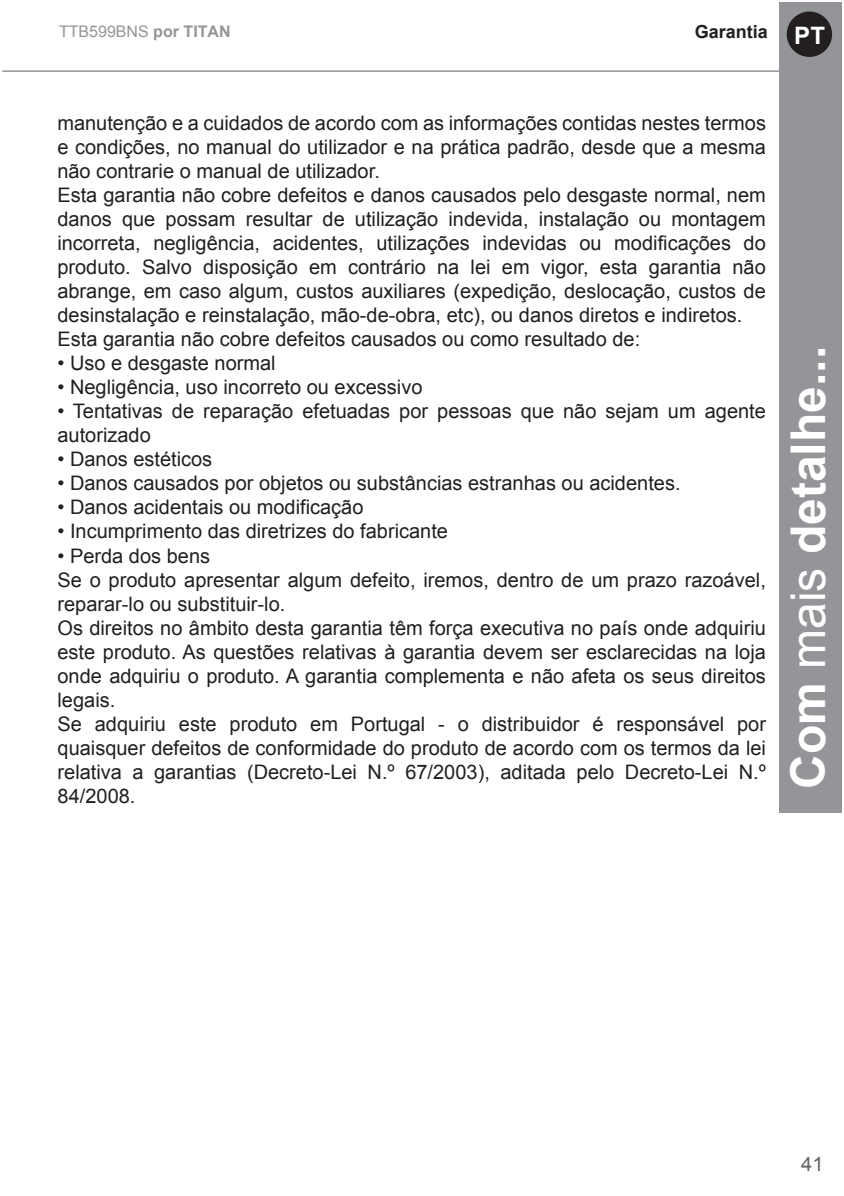
<style>
.page{position:relative;width:844px;height:1196px;background:#fff}
.page>*{position:absolute;margin:0;border:0;box-sizing:border-box;transform-origin:0 0}
.t1{font:700 48px "Arial";color:#fff}
.t2{font:20px/24px "Arial";color:#231f20}
.t3{font:20px "Arial";color:#636366}
.t4{font:700 18px "Arial";color:#231f20}
.t5{font:16px "Arial";color:#939598}
.s1{font-weight:700}
.s2{font-size:24px;color:#fff}
.s3{font-weight:400}
</style>
<div class="page">
<hr style="left:2px;top:70px;width:777px;height:2px;background:#939598">
<div style="left:779px;top:2px;width:62px;height:810px;background:#939598"></div>
<div style="left:786px;top:12px;width:46px;height:45px;background:#231f20;border-radius:50%"></div>
<p class="t5" style="left:59px;top:21px;width:173px">TTB599BNS <span class="s1">por TITAN</span></p>
<p class="t4" style="left:695px;top:20px;width:132px">Garantia <span class="s2">PT</span></p>
<p class="t2" style="left:57px;top:111px;width:710px">manutenção e a cuidados de acordo com as informações contidas nestes termos e condições, no manual do utilizador e na prática padrão, desde que a mesma não contrarie o manual de utilizador.<br>Esta garantia não cobre defeitos e danos causados pelo desgaste normal, nem danos que possam resultar de utilização indevida, instalação ou montagem incorreta, negligência, acidentes, utilizações indevidas ou modificações do produto. Salvo disposição em contrário na lei em vigor, esta garantia não abrange, em caso algum, custos auxiliares (expedição, deslocação, custos de desinstalação e reinstalação, mão-de-obra, etc), ou danos diretos e indiretos.<br>Esta garantia não cobre defeitos causados ou como resultado de:</p>
<p class="t2" style="left:57px;top:351px;width:220px">• Uso e desgaste normal</p>
<p class="t2" style="left:57px;top:375px;width:366px">• Negligência, uso incorreto ou excessivo</p>
<p class="t2" style="left:57px;top:399px;width:710px">• Tentativas de reparação efetuadas por pessoas que não sejam um agente autorizado</p>
<p class="t2" style="left:57px;top:447px;width:156px">• Danos estéticos</p>
<p class="t2" style="left:57px;top:471px;width:624px">• Danos causados por objetos ou substâncias estranhas ou acidentes.</p>
<p class="t2" style="left:57px;top:495px;width:308px">• Danos acidentais ou modificação</p>
<p class="t2" style="left:57px;top:519px;width:392px">• Incumprimento das diretrizes do fabricante</p>
<p class="t2" style="left:57px;top:543px;width:710px">• Perda dos bens<br>Se o produto apresentar algum defeito, iremos, dentro de um prazo razoável, reparar-lo ou substituir-lo.<br>Os direitos no âmbito desta garantia têm força executiva no país onde adquiriu este produto. As questões relativas à garantia devem ser esclarecidas na loja onde adquiriu o produto. A garantia complementa e não afeta os seus direitos legais.<br>Se adquiriu este produto em Portugal - o distribuidor é responsável por quaisquer defeitos de conformidade do produto de acordo com os termos da lei relativa a garantias (Decreto-Lei N.º 67/2003), aditada pelo Decreto-Lei N.º 84/2008.</p>
<h1 class="t1" style="left:776px;top:789px;width:444px;rotate:-90deg">Com <span class="s3">mais</span> detalhe...</h1>
<p class="t3" style="left:801px;top:1150px;width:24px">41</p>
</div>
